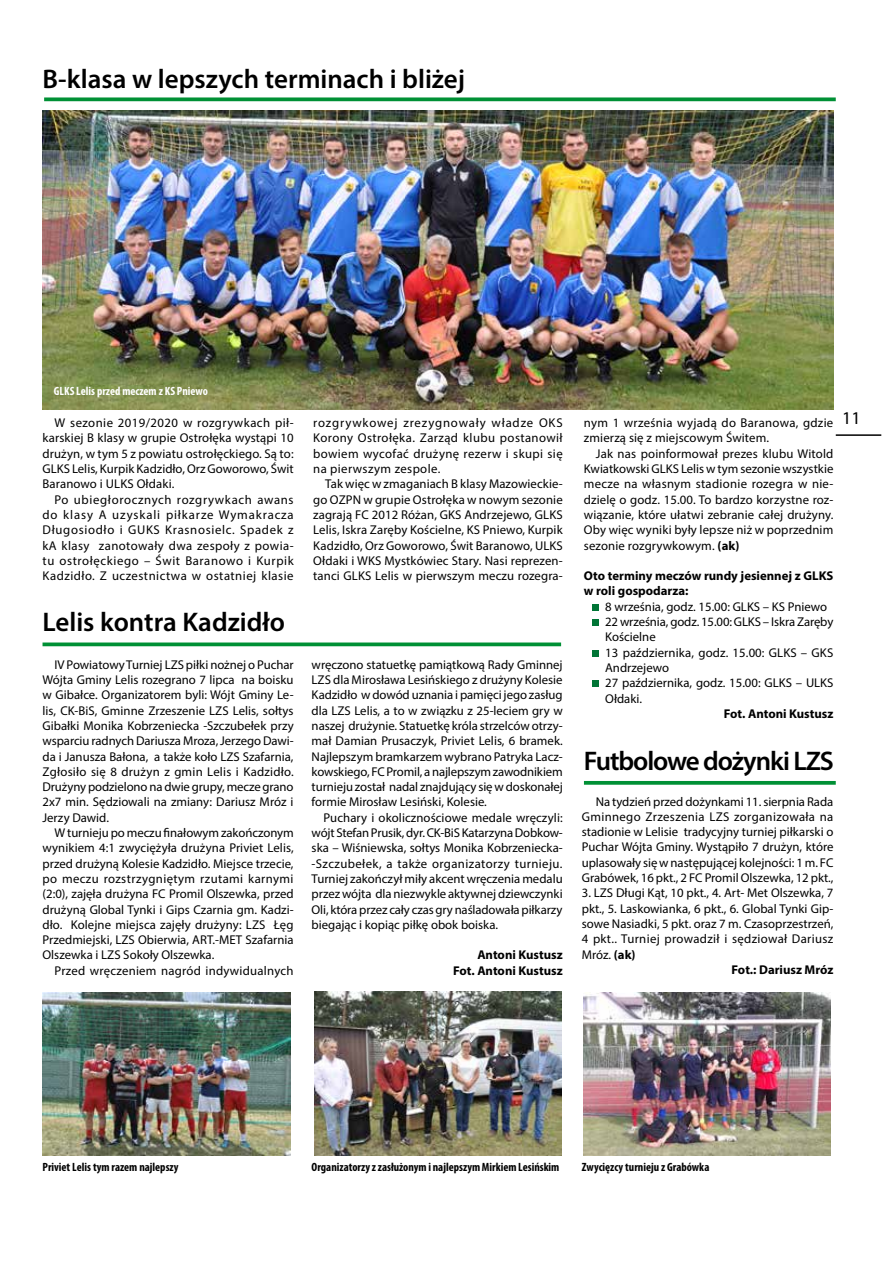
<style>
.page{position:relative;width:893px;height:1263px;background:#fff}
.page>*{position:absolute;margin:0;border:0;box-sizing:border-box;transform-origin:0 0}
.t1{font:600 27px "Myriad Pro";color:#000}
.t2{font:600 27px "Myriad Pro";letter-spacing:-.04em;color:#000}
.t3{font:18px "Myriad Pro";color:#000}
.t4{font:12.75px/15.3px "Myriad Pro";color:#000;text-align:justify}
.t5{font:700 12.75px/15.3px "Myriad Pro";color:#000;text-align:right}
.t6{font:12.75px/15.3px "Myriad Pro";letter-spacing:.02em;color:#000}
.t7{font:12.75px "Myriad Pro";letter-spacing:.025em;color:#000}
.t8{font:700 condensed 12px "Myriad Pro";color:#000}
.t9{font:700 condensed 12px "Myriad Pro";color:#fff}
.s1{font-weight:700}
</style>
<div class="page">
<hr style="left:836px;top:434px;width:45px;height:2px;background:#000">
<svg style="left:44px;top:97px;width:792px;height:4px;background:#1e9d4d"></svg>
<svg style="left:43px;top:642px;width:518px;height:4px;background:#219e4f"></svg>
<svg style="left:584px;top:781px;width:252px;height:4px"></svg>
<img style="left:43px;top:110px;width:790px;height:299px">
<img style="left:43px;top:992px;width:247px;height:164px">
<img style="left:314px;top:992px;width:247px;height:164px">
<img style="left:584px;top:992px;width:247px;height:164px">
<div style="left:592px;top:604px;width:7px;height:7px;background:#007536"></div>
<div style="left:592px;top:619px;width:7px;height:7px;background:#007536"></div>
<div style="left:592px;top:650px;width:7px;height:7px;background:#007536"></div>
<div style="left:592px;top:680px;width:7px;height:7px;background:#007536"></div>
<h1 class="t1" style="left:43px;top:62px;width:424px">B-klasa w lepszych terminach i bliżej</h1>
<p class="t9" style="left:54px;top:383px;width:156px">GLKS Lelis przed meczem z KS Pniewo</p>
<p class="t4" style="left:43px;top:415px;width:253px;text-indent:12px">W sezonie 2019/2020 w rozgrywkach pił&shy;karskiej B klasy w grupie Ostrołęka wystąpi 10 drużyn, w tym 5 z powiatu ostrołęckiego. Są to:<br>GLKS Lelis, Kurpik Kadzidło, Orz Goworowo, Świt Baranowo i ULKS Ołdaki.</p>
<p class="t4" style="left:43px;top:491px;width:253px;text-indent:12px">Po ubiegłorocznych rozgrywkach awans do klasy A uzyskali piłkarze Wymakracza Długosiodło i GUKS Krasnosielc. Spadek z kA klasy zanotowały dwa zespoły z powia&shy;tu ostrołęckiego – Świt Baranowo i Kurpik Kadzidło. Z uczestnictwa w ostatniej klasie</p>
<h1 class="t1" style="left:43px;top:605px;width:244px">Lelis kontra Kadzidło</h1>
<p class="t4" style="left:43px;top:656px;width:253px;text-indent:12px">IV Powiatowy Turniej LZS piłki nożnej o Puchar Wójta Gminy Lelis rozegrano 7 lipca na boisku w Gibałce. Organizatorem byli: Wójt Gminy Le&shy;lis, CK-BiS, Gminne Zrzeszenie LZS Lelis, sołtys Gibałki Monika Kobrzeniecka -Szczubełek przy wsparciu radnych Dariusza Mroza, Jerzego Dawi&shy;da i Janusza Bałona, a także koło LZS Szafarnia, Zgłosiło się 8 drużyn z gmin Lelis i Kadzidło.<br>Drużyny podzielono na dwie grupy, mecze grano 2x7 min. Sędziowali na zmiany: Dariusz Mróz i Jerzy Dawid.</p>
<p class="t4" style="left:43px;top:825px;width:253px;text-indent:12px">W turnieju po meczu finałowym zakończonym wynikiem 4:1 zwyciężyła drużyna Priviet Lelis, przed drużyną Kolesie Kadzidło. Miejsce trzecie, po meczu rozstrzygniętym rzutami karnymi (2:0), zajęła drużyna FC Promil Olszewka, przed drużyną Global Tynki i Gips Czarnia gm. Kadzi&shy;dło. Kolejne miejsca zajęły drużyny: LZS Łęg Przedmiejski, LZS Obierwia, ART.-MET Szafarnia Olszewka i LZS Sokoły Olszewka.</p>
<p class="t6" style="left:55px;top:962px;width:241px">Przed wręczeniem nagród indywidualnych</p>
<p class="t4" style="left:313px;top:415px;width:251px">rozgrywkowej zrezygnowały władze OKS Korony Ostrołęka. Zarząd klubu postanowił bowiem wycofać drużynę rezerw i skupi się na pierwszym zespole.</p>
<p class="t4" style="left:313px;top:476px;width:251px;text-indent:12px">Tak więc w zmaganiach B klasy Mazowieckie&shy;go OZPN w grupie Ostrołęka w nowym sezonie zagrają FC 2012 Różan, GKS Andrzejewo, GLKS Lelis, Iskra Zaręby Kościelne, KS Pniewo, Kurpik Kadzidło, Orz Goworowo, Świt Baranowo, ULKS Ołdaki i WKS Mystkówiec Stary. Nasi reprezen&shy;tanci GLKS Lelis w pierwszym meczu rozegra-</p>
<p class="t4" style="left:312px;top:656px;width:253px">wręczono statuetkę pamiątkową Rady Gminnej LZS dla Mirosława Lesińskiego z drużyny Kolesie Kadzidło w dowód uznania i pamięci jego zasług dla LZS Lelis, a to w związku z 25-leciem gry w naszej drużynie. Statuetkę króla strzelców otrzy&shy;mał Damian Prusaczyk, Priviet Lelis, 6 bramek.<br>Najlepszym bramkarzem wybrano Patryka Lacz&shy;kowskiego, FC Promil, a najlepszym zawodnikiem turnieju został nadal znajdujący się w doskonałej formie Mirosław Lesiński, Kolesie.</p>
<p class="t4" style="left:312px;top:809px;width:253px;text-indent:12px">Puchary i okolicznościowe medale wręczyli: wójt Stefan Prusik, dyr. CK-BiS Katarzyna Dobkow&shy;ska – Wiśniewska, sołtys Monika Kobrzeniecka--Szczubełek, a także organizatorzy turnieju.<br>Turniej zakończył miły akcent wręczenia medalu przez wójta dla niezwykle aktywnej dziewczynki Oli, która przez cały czas gry naśladowała piłkarzy biegając i kopiąc piłkę obok boiska.</p>
<p class="t5" style="left:453px;top:947px;width:111px">Antoni Kustusz<br>Fot. Antoni Kustusz</p>
<p class="t6" style="left:584px;top:415px;width:251px">nym 1 września wyjadą do Baranowa, gdzie zmierzą się z miejscowym Świtem.</p>
<p class="t4" style="left:584px;top:446px;width:251px;text-indent:12px">Jak nas poinformował prezes klubu Witold Kwiatkowski GLKS Lelis w tym sezonie wszystkie mecze na własnym stadionie rozegra w nie&shy;dzielę o godz. 15.00. To bardzo korzystne roz&shy;wiązanie, które ułatwi zebranie całej drużyny.<br>Oby więc wyniki były lepsze niż w poprzednim sezonie rozgrywkowym. <span class="s1">(ak)</span></p>
<p class="t5" style="left:584px;top:568px;width:251px;text-align:left">Oto terminy meczów rundy jesiennej z GLKS w roli gospodarza:</p>
<p class="t4" style="left:605px;top:599px;width:230px;text-align:left">8 września, godz. 15.00: GLKS – KS Pniewo<br>22 września, godz. 15.00: GLKS – Iskra Zaręby<br>Kościelne<br>13 października, godz. 15.00: GLKS – GKS<br>Andrzejewo<br>27 października, godz. 15.00: GLKS – ULKS<br>Ołdaki.</p>
<p class="t5" style="left:724px;top:705px;width:111px">Fot. Antoni Kustusz</p>
<h2 class="t3" style="left:842px;top:407px;width:20px">11</h2>
<h1 class="t2" style="left:584px;top:744px;width:251px">Futbolowe dożynki LZS</h1>
<p class="t4" style="left:582px;top:793px;width:253px;text-indent:14px">Na tydzień przed dożynkami 11. sierpnia Rada Gminnego Zrzeszenia LZS zorganizowała na stadionie w Lelisie tradycyjny turniej piłkarski o Puchar Wójta Gminy. Wystąpiło 7 drużyn, które uplasowały się w następującej kolejności: 1 m. FC Grabówek, 16 pkt., 2 FC Promil Olszewka, 12 pkt.,</p>
<p class="t4" style="left:582px;top:885px;width:253px">3. LZS Długi Kąt, 10 pkt., 4. Art- Met Olszewka, 7</p>
<p class="t4" style="left:582px;top:900px;width:253px">pkt., 5. Laskowianka, 6 pkt., 6. Global Tynki Gip-</p>
<p class="t4" style="left:582px;top:916px;width:253px">sowe Nasiadki, 5 pkt. oraz 7 m. Czasoprzestrzeń,</p>
<p class="t7" style="left:582px;top:931px;width:253px">4 pkt.. Turniej prowadził i sędziował Dariusz</p>
<p class="t4" style="left:582px;top:946px;width:55px">Mróz. <span class="s1">(ak)</span></p>
<p class="t5" style="left:732px;top:961px;width:103px">Fot.: Dariusz Mróz</p>
<p class="t8" style="left:43px;top:1159px;width:138px">Priviet Lelis tym razem najlepszy</p>
<p class="t8" style="left:312px;top:1159px;width:249px">Organizatorzy z zasłużonym i najlepszym Mirkiem Lesińskim</p>
<p class="t8" style="left:582px;top:1159px;width:129px">Zwycięzcy turnieju z Grabówka</p>
</div>
